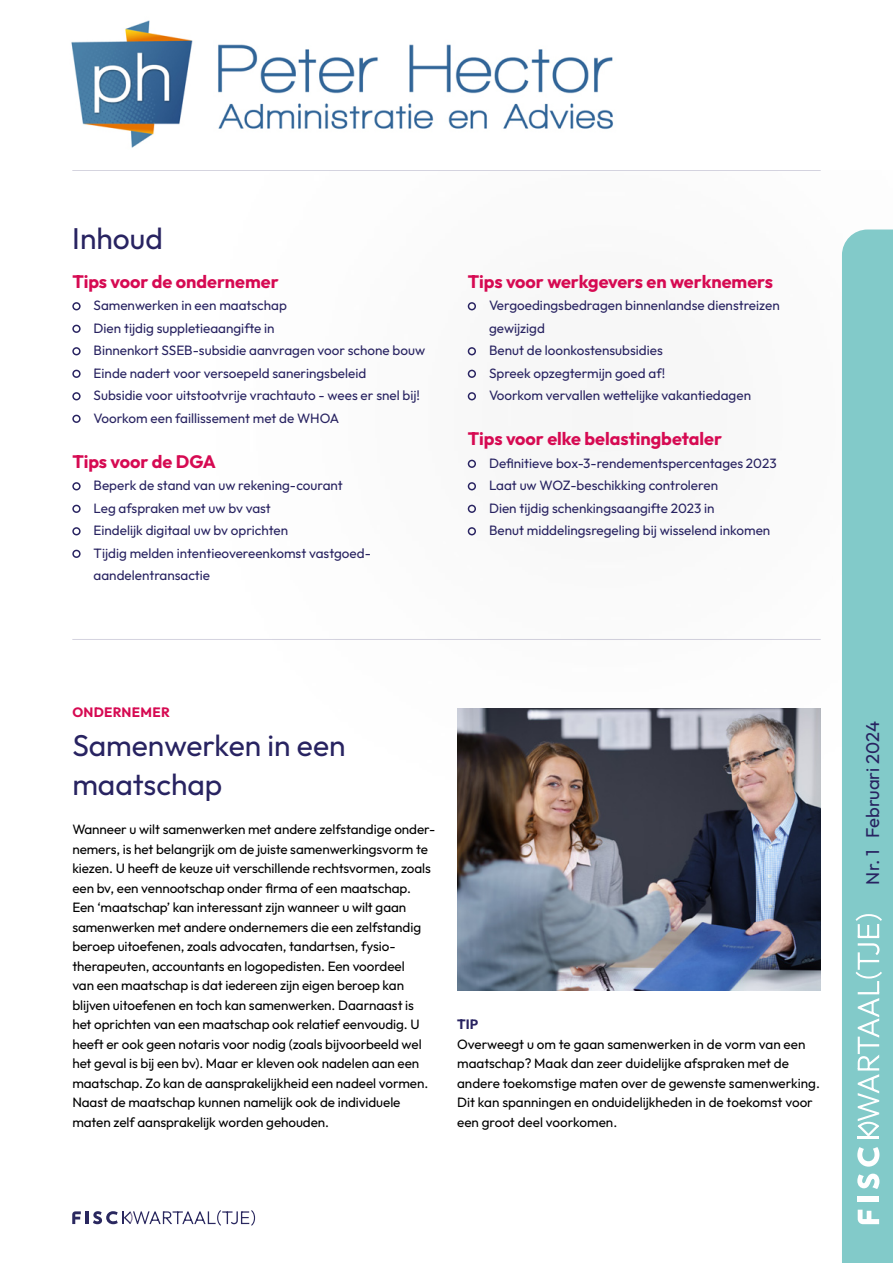
<style>
.page{position:relative;width:893px;height:1263px;background:#fff}
.page>*{position:absolute;margin:0;border:0;box-sizing:border-box;transform-origin:0 0}
.t1{font:30px/39px "Outfit";color:#282361}
.t2{font:18.45px "Outfit";color:#282361}
.t3{font:700 18px "Outfit";color:#d60a52}
.t4{font:13.5px/19.5px "Outfit";letter-spacing:-.005em;color:#000}
.t5{font:13.5px/22.5px "Outfit";color:#282361}
.t6{font:700 13.5px "Outfit";letter-spacing:.02em;color:#d60a52}
.t7{font:700 13.5px "Outfit";color:#282361}
</style>
<div class="page">
<svg style="left:72px;top:1210px;width:183px;height:16px"></svg>
<hr style="left:72px;top:639px;width:749px;height:1px;background:#d4d3df">
<div style="left:150px;top:0;width:743px;height:866px;background:#fdfdfd"></div>
<svg style="left:468px;top:302px;width:8px;height:8px"></svg>
<svg style="left:468px;top:347px;width:8px;height:8px"></svg>
<svg style="left:468px;top:370px;width:8px;height:8px"></svg>
<svg style="left:468px;top:392px;width:8px;height:8px"></svg>
<svg style="left:468px;top:460px;width:8px;height:8px"></svg>
<svg style="left:468px;top:482px;width:8px;height:8px"></svg>
<svg style="left:468px;top:505px;width:8px;height:8px"></svg>
<svg style="left:468px;top:527px;width:8px;height:8px"></svg>
<svg style="left:72px;top:302px;width:9px;height:8px"></svg>
<svg style="left:72px;top:325px;width:9px;height:8px"></svg>
<svg style="left:72px;top:347px;width:9px;height:8px"></svg>
<svg style="left:72px;top:370px;width:9px;height:8px"></svg>
<svg style="left:72px;top:392px;width:9px;height:8px"></svg>
<svg style="left:72px;top:415px;width:9px;height:8px"></svg>
<svg style="left:72px;top:482px;width:9px;height:8px"></svg>
<svg style="left:72px;top:505px;width:9px;height:8px"></svg>
<svg style="left:72px;top:527px;width:9px;height:8px"></svg>
<svg style="left:72px;top:550px;width:9px;height:8px"></svg>
<div style="left:842px;top:230px;width:51px;height:1033px;background:#82cac9"></div>
<div style="left:672px;top:576px;width:221px;height:444px;background:#000;opacity:.75"></div>
<hr style="left:72px;top:170px;width:749px;height:1px;background:#d4d3df">
<img style="left:457px;top:708px;width:364px;height:282px">
<svg style="left:858px;top:1210px;width:21px;height:14px"></svg>
<div style="left:858px;top:1197px;width:21px;height:5px;background:#fff"></div>
<svg style="left:857px;top:1173px;width:22px;height:16px"></svg>
<svg style="left:857px;top:1147px;width:22px;height:20px"></svg>
<hr style="left:858px;top:1137px;width:21px;height:2px;background:#fff">
<svg style="left:856px;top:943px;width:26px;height:194px;background:#9ed5d5"></svg>
<hr style="left:858px;top:936px;width:21px;height:2px;background:#fff">
<svg style="left:856px;top:914px;width:26px;height:22px"></svg>
<img style="left:71px;top:20px;width:542px;height:128px">
<h1 class="t1" style="left:72px;top:220px;width:92px">Inhoud</h1>
<h3 class="t3" style="left:72px;top:270px;width:208px">Tips voor de ondernemer</h3>
<p class="t5" style="left:94px;top:295px;width:333px">Samenwerken in een maatschap<br>Dien tijdig suppletieaangifte in<br>Binnenkort SSEB-subsidie aanvragen voor schone bouw Einde nadert voor versoepeld saneringsbeleid<br>Subsidie voor uitstootvrije vrachtauto - wees er snel bij!<br>Voorkom een faillissement met de WHOA</p>
<h3 class="t3" style="left:72px;top:450px;width:145px">Tips voor de DGA</h3>
<p class="t5" style="left:94px;top:475px;width:277px">Beperk de stand van uw rekening-courant<br>Leg afspraken met uw bv vast<br>Eindelijk digitaal uw bv oprichten<br>Tijdig melden intentieovereenkomst vastgoed&shy;aandelentransactie</p>
<h3 class="t3" style="left:468px;top:270px;width:307px">Tips voor werkgevers en werknemers</h3>
<p class="t5" style="left:489px;top:295px;width:292px">Vergoedingsbedragen binnenlandse dienstreizen gewijzigd<br>Benut de loonkostensubsidies<br>Spreek opzegtermijn goed af!<br>Voorkom vervallen wettelijke vakantiedagen</p>
<h3 class="t3" style="left:468px;top:427px;width:256px">Tips voor elke belastingbetaler</h3>
<p class="t5" style="left:489px;top:452px;width:289px">Definitieve box-3-rendementspercentages 2023<br>Laat uw WOZ-beschikking controleren<br>Dien tijdig schenkingsaangifte 2023 in<br>Benut middelingsregeling bij wisselend inkomen</p>
<p class="t6" style="left:72px;top:703px;width:99px">ONDERNEMER</p>
<h1 class="t1" style="left:72px;top:727px;width:275px">Samenwerken in een maatschap</h1>
<p class="t4" style="left:72px;top:820px;width:364px">Wanneer u wilt samenwerken met andere zelfstandige onder&shy;nemers, is het belangrijk om de juiste samenwerkingsvorm te kiezen. U heeft de keuze uit verschillende rechtsvormen, zoals een bv, een vennootschap onder firma of een maatschap.<br>Een ‘maatschap’ kan interessant zijn wanneer u wilt gaan samenwerken met andere ondernemers die een zelfstandig beroep uitoefenen, zoals advocaten, tandartsen, fysio&shy;therapeuten, accountants en logopedisten. Een voordeel<br>van een maatschap is dat iedereen zijn eigen beroep kan blijven uitoefenen en toch kan samenwerken. Daarnaast is het oprichten van een maatschap ook relatief eenvoudig. U heeft er ook geen notaris voor nodig (zoals bijvoorbeeld wel het geval is bij een bv). Maar er kleven ook nadelen aan een maatschap. Zo kan de aansprakelijkheid een nadeel vormen.<br>Naast de maatschap kunnen namelijk ook de individuele maten zelf aansprakelijk worden gehouden.</p>
<p class="t7" style="left:457px;top:1015px;width:23px">TIP</p>
<p class="t4" style="left:457px;top:1034px;width:364px">Overweegt u om te gaan samenwerken in de vorm van een maatschap? Maak dan zeer duidelijke afspraken met de andere toekomstige maten over de gewenste samenwerking.<br>Dit kan spanningen en onduidelijkheden in de toekomst voor een groot deel voorkomen.</p>
<h2 class="t2" style="left:861px;top:884px;width:165px;rotate:-90deg">Nr. 1 Februari 2024</h2>
</div>
